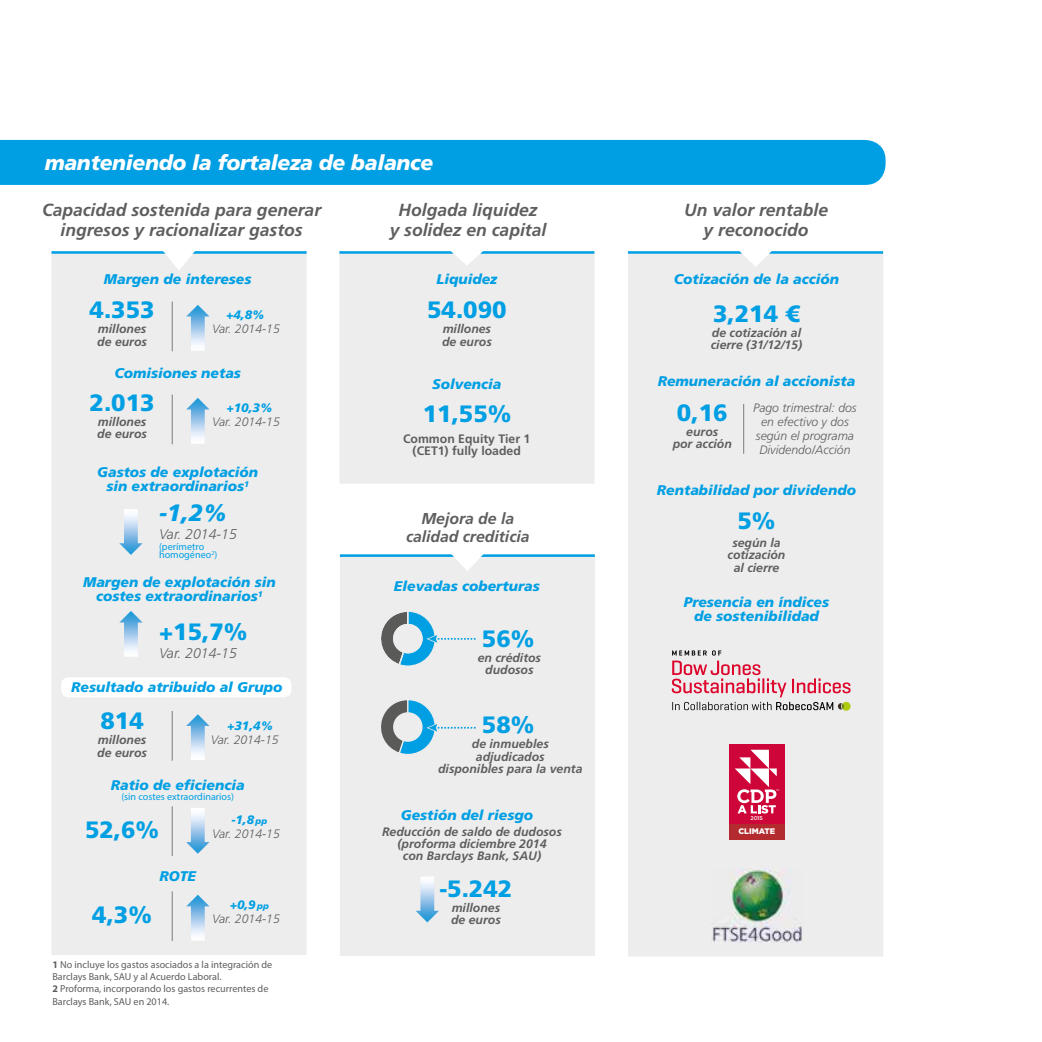
<style>
.page{position:relative;width:1042px;height:1042px;background:#fff}
.page>*{position:absolute;margin:0;border:0;box-sizing:border-box;transform-origin:0 0}
.t1{font:900 23.62px "Frutiger LT Std";color:#009fe3}
.t2{font:italic 900 23.62px "Frutiger LT Std";color:#009fe3}
.t3{font:italic 900 21px "Frutiger LT Std";letter-spacing:-.015em;color:#fff}
.t4{font:italic 700 17.5px/19.2px "Frutiger LT Std";color:#5f5e5e;text-align:center}
.t5{font:italic 700 15.75px/17.5px "Frutiger LT Std";color:#5f5e5e;text-align:center}
.t6{font:italic 300 14.17px "Frutiger LT Std";color:#5f5e5e}
.t7{font:italic 900 14px/14px "Frutiger LT Std";color:#009fe3;text-align:center}
.t8{font:italic 700 12.25px/12.2px "Frutiger LT Std";color:#5f5e5e}
.t9{font:italic 300 12.25px/14.2px "Frutiger LT Std";color:#5f5e5e;text-align:center}
.t10{font:700 12.25px/12.2px "Frutiger LT Std";color:#5f5e5e;text-align:center}
.t11{font:10.15px/12.2px "Myriad Pro";color:#5f5e5e}
.t12{font:10.15px/8.8px "Myriad Pro";color:#009fe3}
.t13{font:900 8.05px "Gotham";color:#fff}
.t14{font:500 5.42px "Gotham";color:#fff}
.s1{font-weight:900;color:#009fe3}
.s2{font-weight:900;font-size:8.75px;color:#009fe3}
.s3{font-weight:700}
.s4{font-weight:900;font-style:normal;font-size:23.62px;color:#009fe3}
</style>
<div class="page">
<div style="left:628px;top:254px;width:255px;height:702px;background:#ededed"></div>
<svg style="left:628px;top:251px;width:114px;height:3px"></svg>
<svg style="left:769px;top:251px;width:114px;height:3px"></svg>
<img style="left:711px;top:868px;width:92px;height:75px">
<div style="left:339px;top:253px;width:255px;height:231px;background:#ededed"></div>
<svg style="left:339px;top:251px;width:114px;height:3px"></svg>
<svg style="left:480px;top:251px;width:114px;height:3px"></svg>
<div style="left:52px;top:253px;width:255px;height:702px;background:#ededed"></div>
<div style="left:0;top:140px;width:885px;height:45px;background:#009fe3"></div>
<img style="left:186px;top:305px;width:24px;height:46px">
<hr style="left:172px;top:301px;width:1px;height:50px;background:#7a7c80">
<hr style="left:743px;top:404px;width:1px;height:50px;background:#7a7c80">
<img style="left:186px;top:398px;width:24px;height:46px">
<hr style="left:172px;top:394px;width:1px;height:50px;background:#7a7c80">
<hr style="left:172px;top:806px;width:1px;height:50px;background:#7a7c80">
<img style="left:186px;top:894px;width:24px;height:46px">
<hr style="left:172px;top:891px;width:1px;height:50px;background:#7a7c80">
<div style="left:61px;top:677px;width:230px;height:20px;background:#fff;border-radius:7px"></div>
<img style="left:186px;top:714px;width:24px;height:46px">
<hr style="left:172px;top:711px;width:1px;height:50px;background:#7a7c80">
<svg style="left:51px;top:251px;width:115px;height:3px"></svg>
<svg style="left:193px;top:251px;width:114px;height:3px"></svg>
<div style="left:340px;top:557px;width:255px;height:399px;background:#ededed"></div>
<img style="left:415px;top:876px;width:24px;height:46px">
<svg style="left:377px;top:610px;width:98px;height:57px;background:#b6cfd9"></svg>
<svg style="left:377px;top:698px;width:98px;height:58px;background:#b6cfd9"></svg>
<img style="left:186px;top:808px;width:24px;height:46px">
<img style="left:119px;top:611px;width:24px;height:46px">
<img style="left:119px;top:509px;width:24px;height:46px">
<svg style="left:672px;top:650px;width:178px;height:61px;background:#dfc4c8"></svg>
<div style="left:729px;top:744px;width:56px;height:91px;background:#ce0538"></div>
<div style="left:729px;top:824px;width:56px;height:15px;background:#b32b2e"></div>
<svg style="left:735px;top:750px;width:44px;height:63px"></svg>
<svg style="left:340px;top:554px;width:114px;height:3px"></svg>
<svg style="left:481px;top:554px;width:114px;height:3px"></svg>
<p class="t3" style="left:45px;top:150px;width:390px">manteniendo la fortaleza de balance</p>
<p class="t4" style="left:42px;top:201px;width:281px">Capacidad sostenida para generar ingresos y racionalizar gastos</p>
<p class="t4" style="left:390px;top:201px;width:158px">Holgada liquidez<br>y solidez en capital</p>
<p class="t4" style="left:684px;top:201px;width:145px">Un valor rentable y reconocido</p>
<p class="t7" style="left:436px;top:272px;width:62px">Liquidez</p>
<p class="t8" style="left:442px;top:323px;width:51px">millones de euros</p>
<p class="t7" style="left:104px;top:272px;width:149px">Margen de intereses</p>
<p class="t8" style="left:97px;top:323px;width:51px">millones de euros</p>
<p class="t7" style="left:674px;top:272px;width:167px">Cotización de la acción</p>
<p class="t1" style="left:90px;top:296px;width:67px">4.353</p>
<p class="t9" style="left:212px;top:307px;width:69px"><span class="s1">+4,8%<br></span>Var. 2014-15</p>
<p class="t1" style="left:427px;top:296px;width:81px">54.090</p>
<p class="t1" style="left:713px;top:299px;width:88px">3,214 €</p>
<p class="t8" style="left:711px;top:326px;width:93px">de cotización al cierre (31/12/15)</p>
<p class="t7" style="left:115px;top:366px;width:128px">Comisiones netas</p>
<p class="t8" style="left:97px;top:416px;width:51px">millones de euros</p>
<p class="t1" style="left:90px;top:388px;width:67px">2.013</p>
<p class="t9" style="left:212px;top:401px;width:69px"><span class="s1">+10,3%<br></span>Var. 2014-15</p>
<p class="t7" style="left:97px;top:465px;width:163px">Gastos de explotación sin extraordinarios<sup>1</sup></p>
<p class="t2" style="left:159px;top:499px;width:69px">-1,2%</p>
<p class="t6" style="left:159px;top:526px;width:79px">Var. 2014-15</p>
<p class="t12" style="left:159px;top:541px;width:60px">(perímetro homogéneo<sup>2</sup>)</p>
<p class="t7" style="left:83px;top:575px;width:194px">Margen de explotación sin costes extraordinarios<sup>1</sup></p>
<p class="t1" style="left:159px;top:618px;width:90px">+15,7%</p>
<p class="t6" style="left:159px;top:645px;width:79px">Var. 2014-15</p>
<p class="t7" style="left:71px;top:680px;width:213px">Resultado atribuido al Grupo</p>
<p class="t8" style="left:97px;top:734px;width:51px">millones de euros</p>
<p class="t1" style="left:100px;top:706px;width:45px">814</p>
<p class="t9" style="left:211px;top:719px;width:69px;text-align:left;text-indent:16px"><span class="s1">+31,4%<br></span>Var. 2014-15</p>
<p class="t7" style="left:111px;top:778px;width:135px">Ratio de eficiencia</p>
<p class="t12" style="left:121px;top:792px;width:114px">(sin costes extraordinarios)</p>
<p class="t1" style="left:85px;top:815px;width:76px">52,6%</p>
<p class="t9" style="left:212px;top:812px;width:69px"><span class="s1">-1,8</span> <span class="s2">pp<br></span>Var. 2014-15</p>
<p class="t7" style="left:159px;top:869px;width:38px">ROTE</p>
<p class="t1" style="left:92px;top:900px;width:61px">4,3%</p>
<p class="t9" style="left:212px;top:897px;width:69px"><span class="s1">+0,9</span> <span class="s2">pp<br></span>Var. 2014-15</p>
<p class="t11" style="left:52px;top:958px;width:221px"><span class="s3">1</span> No incluye los gastos asociados a la integración de Barclays Bank, SAU y al Acuerdo Laboral.<br><span class="s3">2</span> Proforma, incorporando los gastos recurrentes de Barclays Bank, SAU en 2014.</p>
<p class="t7" style="left:432px;top:377px;width:71px">Solvencia</p>
<p class="t1" style="left:423px;top:399px;width:90px">11,55%</p>
<p class="t10" style="left:403px;top:432px;width:129px">Common Equity Tier 1 (CET1) fully loaded</p>
<p class="t5" style="left:406px;top:510px;width:125px">Mejora de la calidad crediticia</p>
<p class="t7" style="left:394px;top:579px;width:147px">Elevadas coberturas</p>
<p class="t1" style="left:482px;top:624px;width:54px">56%</p>
<p class="t8" style="left:478px;top:651px;width:65px;text-align:center">en créditos dudosos</p>
<p class="t1" style="left:482px;top:710px;width:54px">58%</p>
<p class="t8" style="left:438px;top:738px;width:146px;text-align:center">de inmuebles adjudicados<br>disponibles para la venta</p>
<p class="t7" style="left:401px;top:808px;width:134px">Gestión del riesgo</p>
<p class="t8" style="left:382px;top:825px;width:181px;text-align:center">Reducción de saldo de dudosos (proforma diciembre 2014<br>con Barclays Bank, SAU)</p>
<p class="t1" style="left:439px;top:874px;width:74px">-5.242</p>
<p class="t8" style="left:451px;top:902px;width:51px">millones de euros</p>
<p class="t7" style="left:658px;top:374px;width:199px">Remuneración al accionista</p>
<p class="t9" style="left:677px;top:401px;width:181px"><span class="s4">0,16</span> Pago trimestral: dos</p>
<p class="t9" style="left:761px;top:415px;width:89px">en efectivo y dos</p>
<p class="t9" style="left:756px;top:429px;width:100px">según el programa</p>
<p class="t9" style="left:759px;top:443px;width:93px">Dividendo/Acción</p>
<p class="t8" style="left:673px;top:425px;width:61px;text-align:center">euros<br>por acción</p>
<p class="t7" style="left:657px;top:483px;width:201px">Rentabilidad por dividendo</p>
<p class="t1" style="left:737px;top:507px;width:40px">5%</p>
<p class="t8" style="left:727px;top:537px;width:59px;text-align:center">según la cotización al cierre</p>
<p class="t7" style="left:684px;top:595px;width:147px">Presencia en índices de sostenibilidad</p>
<p class="t14" style="left:750px;top:815px;width:14px">2015</p>
<p class="t13" style="left:738px;top:826px;width:38px">CLIMATE</p>
</div>
